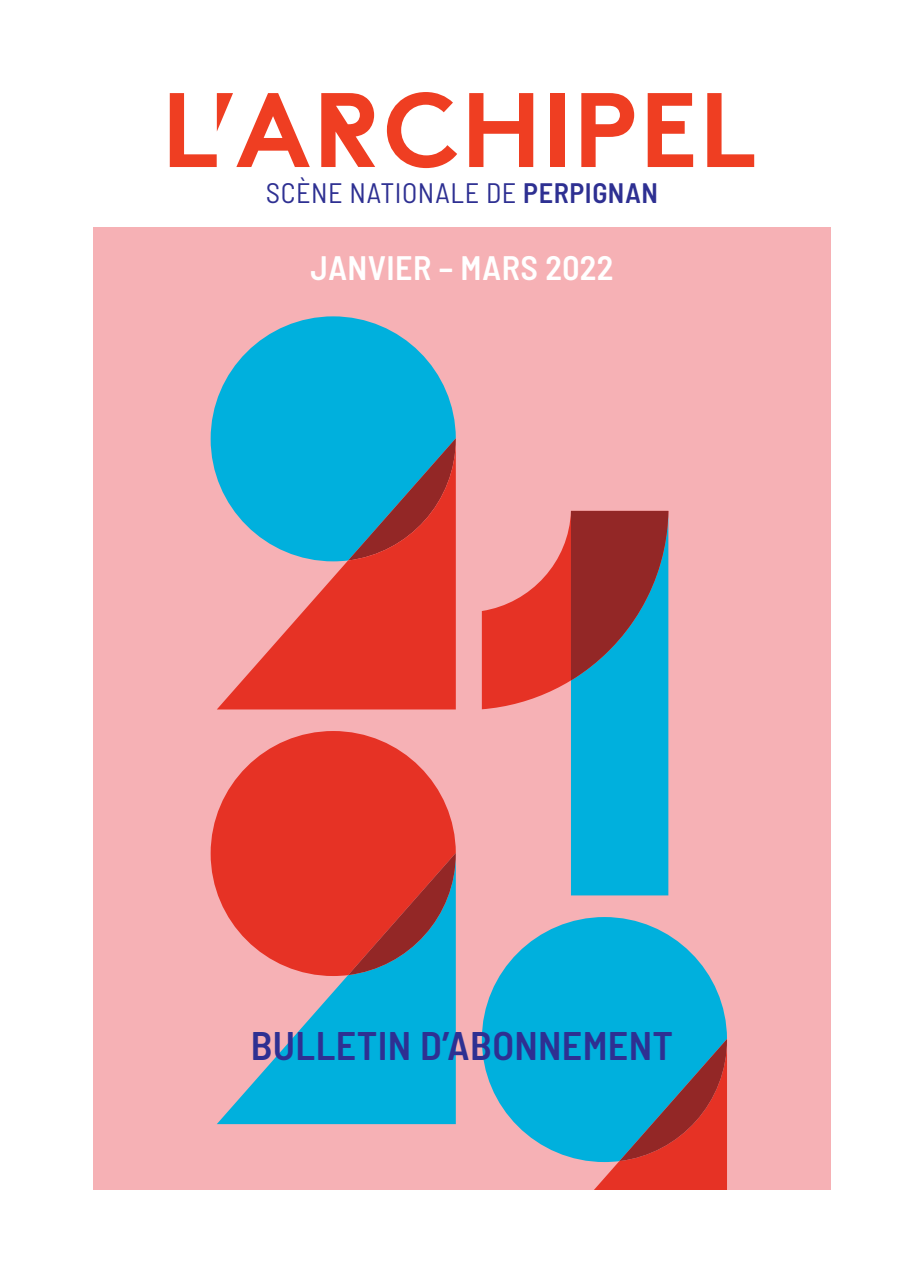
<style>
.page{position:relative;width:924px;height:1275px;background:#fff}
.page>*{position:absolute;margin:0;border:0;box-sizing:border-box;transform-origin:0 0}
.t1{font:600 semi-condensed 40px "Barlow";letter-spacing:.01em;color:#2e3092}
.t2{font:600 semi-condensed 34px "Barlow";letter-spacing:.01em;color:#fff}
.t3{font:semi-condensed 28.2px "Barlow";letter-spacing:.02em;color:#2e3092}
.s1{font-weight:600}
</style>
<div class="page">
<div style="left:93px;top:227px;width:737px;height:962px;background:#f6b1b5"></div>
<svg style="left:481px;top:917px;width:245px;height:157px;fill:#00b0dd"></svg>
<svg style="left:487px;top:1037px;width:240px;height:152px"></svg>
<svg style="left:217px;top:976px;width:238px;height:148px;fill:#00b0dd"></svg>
<svg style="left:210px;top:731px;width:245px;height:245px;fill:#e63225"></svg>
<svg style="left:348px;top:853px;width:107px;height:122px;background:#9b4c4f"></svg>
<svg style="left:210px;top:316px;width:245px;height:162px;fill:#00b0dd"></svg>
<svg style="left:217px;top:439px;width:238px;height:270px"></svg>
<svg style="left:481px;top:511px;width:187px;height:384px"></svg>
<svg style="left:387px;top:92px;width:70px;height:76px"></svg>
<svg style="left:469px;top:93px;width:64px;height:74px"></svg>
<div style="left:550px;top:93px;width:14px;height:74px;background:#ef3e22"></div>
<svg style="left:581px;top:93px;width:53px;height:74px"></svg>
<svg style="left:647px;top:93px;width:45px;height:74px"></svg>
<svg style="left:707px;top:93px;width:46px;height:74px"></svg>
<svg style="left:321px;top:93px;width:54px;height:74px"></svg>
<svg style="left:170px;top:93px;width:140px;height:74px"></svg>
<p class="t3" style="left:266px;top:175px;width:393px">SCÈNE NATIONALE DE <span class="s1">PERPIGNAN</span></p>
<p class="t2" style="left:310px;top:247px;width:304px">JANVIER – MARS 2022</p>
<h1 class="t1" style="left:251px;top:1021px;width:424px">BULLETIN D’ABONNEMENT</h1>
</div>
